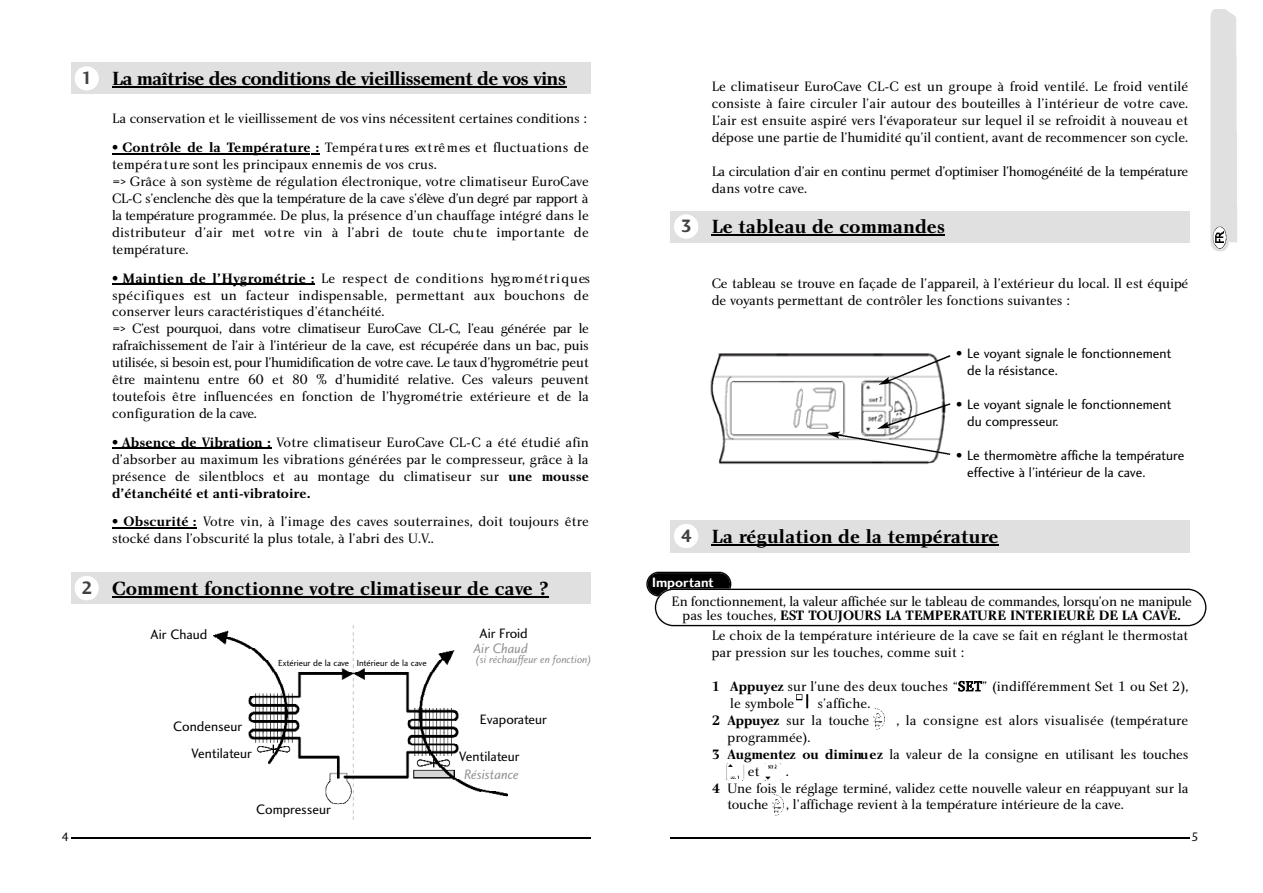
<style>
.page{position:relative;width:1263px;height:893px;background:#fff}
.page>*{position:absolute;margin:0;border:0;box-sizing:border-box;transform-origin:0 0}
.t1{font:19.8px "Charlotte Bold Plain";color:#000}
.t2{font:19.8px "Charlotte Bold Plain";letter-spacing:-.04em;color:#000}
.t3{font:14.1px/17px "Charlotte Book Plain";color:#000}
.t4{font:14.1px/17px "Charlotte Sans Book Plain";color:#000}
.t5{font:14.1px "Charlotte Bold Plain";color:#000}
.t6{font:14.1px/17px "Charlotte Book Plain";letter-spacing:-.03em;color:#000}
.t7{font:14.1px "Charlotte Book Plain";letter-spacing:-.025em;color:#000}
.t8{font:14.1px "Charlotte Book Plain";letter-spacing:-.02em;color:#000}
.t9{font:14.1px "Charlotte Sans Book Italic Plain";color:#919191}
.t10{font:14.1px "Charlotte Sans Bold Plain";color:#fff}
.t11{font:12.75px "Charlotte Sans Book Plain";color:#000}
.t12{font:11.25px "Charlotte Sans Book Italic Plain";color:#919191}
.t13{font:9.15px "Charlotte Sans Book Plain";color:#000}
.s1{font-family:"Charlotte Sans Bold Plain";font-size:18.6px;color:#414141}
.s2{font-family:"Charlotte Bold Plain"}
.s3{font-family:"Charlotte Book Plain"}
</style>
<div class="page">
<svg style="left:1211px;top:9px;width:26px;height:242px;background:#dedede"></svg>
<div style="left:670px;top:211px;width:520px;height:31px;background:#dfe0df"></div>
<hr style="left:712px;top:234px;width:225px;height:2px;background:#000">
<svg style="left:937px;top:234px;width:8px;height:2px"></svg>
<div style="left:674px;top:214px;width:24px;height:24px;background:#fff;border-radius:12px"></div>
<div style="left:670px;top:520px;width:520px;height:32px;background:#dfe0df"></div>
<hr style="left:712px;top:544px;width:35px;height:1px;background:#000">
<hr style="left:747px;top:544px;width:148px;height:1px;background:#000">
<hr style="left:895px;top:544px;width:56px;height:1px;background:#000">
<hr style="left:951px;top:544px;width:38px;height:1px;background:#000">
<div style="left:674px;top:524px;width:24px;height:24px;background:#fff;border-radius:12px"></div>
<img style="left:710px;top:353px;width:235px;height:111px">
<svg style="left:879px;top:355px;width:71px;height:30px"></svg>
<svg style="left:827px;top:403px;width:123px;height:52px"></svg>
<svg style="left:646px;top:571px;width:560px;height:55px"></svg>
<hr style="left:670px;top:837px;width:520px;height:1px;background:#000">
<hr style="left:123px;top:153px;width:39px;height:1px;background:#000">
<hr style="left:161px;top:153px;width:75px;height:1px;background:#000">
<hr style="left:234px;top:153px;width:42px;height:1px;background:#000">
<svg style="left:276px;top:153px;width:44px;height:1px"></svg>
<hr style="left:123px;top:283px;width:117px;height:1px;background:#000">
<svg style="left:240px;top:283px;width:75px;height:1px"></svg>
<hr style="left:122px;top:448px;width:88px;height:1px;background:#000">
<svg style="left:210px;top:448px;width:19px;height:1px"></svg>
<hr style="left:229px;top:448px;width:34px;height:1px;background:#000">
<hr style="left:112px;top:527px;width:69px;height:1px;background:#000">
<svg style="left:181px;top:527px;width:16px;height:1px"></svg>
<div style="left:71px;top:62px;width:519px;height:32px;background:#dfe0df"></div>
<hr style="left:112px;top:86px;width:117px;height:2px;background:#000">
<hr style="left:229px;top:86px;width:281px;height:2px;background:#000">
<hr style="left:510px;top:86px;width:56px;height:2px;background:#000">
<svg style="left:75px;top:67px;width:24px;height:23px"></svg>
<div style="left:71px;top:572px;width:519px;height:32px;background:#dfe0df"></div>
<hr style="left:112px;top:596px;width:206px;height:1px;background:#000">
<svg style="left:318px;top:596px;width:27px;height:1px"></svg>
<hr style="left:345px;top:596px;width:170px;height:1px;background:#000">
<svg style="left:515px;top:596px;width:33px;height:1px"></svg>
<svg style="left:75px;top:576px;width:24px;height:24px"></svg>
<img style="left:214px;top:637px;width:293px;height:183px">
<hr style="left:71px;top:837px;width:519px;height:1px;background:#000">
<img style="left:797px;top:694px;width:12px;height:6px">
<img style="left:797px;top:700px;width:12px;height:9px">
<img style="left:874px;top:708px;width:11px;height:21px">
<img style="left:726px;top:763px;width:19px;height:10px">
<img style="left:726px;top:773px;width:19px;height:8px">
<img style="left:765px;top:763px;width:16px;height:6px">
<img style="left:764px;top:776px;width:17px;height:5px">
<img style="left:773px;top:794px;width:11px;height:21px">
<h1 class="t2" style="left:82px;top:71px;width:486px"><span class="s1">1</span> La maîtrise des conditions de vieillissement de vos vins</h1>
<p class="t3" style="left:112px;top:112px;width:476px">La conservation et le vieillissement de vos vins néces s itent certa in es conditions :</p>
<p class="t3" style="left:112px;top:140px;width:479px"><span class="s2">• C o n t rôle de la Te m p é ra t u re :</span> Te m p é ra t u res ex t rê m es et fluctuations de te m p é ra t u re sont les principaux ennemis de vos crus.<br>=&gt; Grâce à son système de régulation électronique, votre climatiseur EuroCave CL-C s’enclenche dès que la te m p é ra tu re de la cave s’é lève d’un degré par ra p p o rt à la te m p é ra tu re programmée. De plus, la présence d’un chauffage intégré dans le d is t r ib u teur d’air met vo t re vin à l’abri de to u te chu te importa n te de température.</p>
<p class="t3" style="left:112px;top:271px;width:479px"><span class="s2">• Maintien de l’Hyg ro m ét r ie :</span> Le respect de conditions hyg ro m é t r i q u es s p é c ifiq u es est un facteur indispensable, permettant aux bouchons de conserver leurs caractéristiques d’étanchéité.<br>=&gt; C’est pourquoi, dans vo tre climatiseur Euro C ave CL-C, l’eau générée par le ra fraîchissement de l’air à l’intérieur de la cave, est ré c u p é rée dans un bac, puis u tilis é e , si besoin est, pour l’humidification de vo tre cave. Le taux d’hyg rométrie p e u t ê tre mainte nu entre 60 et 80 % d’hu m id ité re la tive. Ces va le u rs peuvent to u tefois être influencées en fonction de l’hyg rométrie ex té r ie u re et de la c o n fig u ra tio n de la cave .</p>
<p class="t3" style="left:112px;top:435px;width:478px;text-align:justify"><span class="s2">• Absence de Vibration :</span> Votre climatiseur EuroCave CL-C a été étudié afin d’absorber au maximum les vibrations générées par le compresseur, grâce à la p résence de silentblocs et au montage du climatiseur sur <span class="s2">une mousse</span></p>
<p class="t5" style="left:112px;top:487px;width:200px">d’étanchéité et anti-vibratoire.</p>
<p class="t3" style="left:112px;top:514px;width:478px"><span class="s2">• Obscurité :</span> Votre vin, à l’image des caves souterraines, doit toujours être stocké dans l’obscurité la plus totale, à l’abri des U.V..</p>
<h1 class="t1" style="left:82px;top:580px;width:468px"><span class="s1">2</span> Comment fonctionne votre climatiseur de cave ?</h1>
<p class="t4" style="left:151px;top:627px;width:58px">Air Chaud</p>
<p class="t4" style="left:480px;top:627px;width:50px">Air Froid</p>
<p class="t9" style="left:474px;top:642px;width:55px">Air Chaud</p>
<p class="t12" style="left:476px;top:655px;width:118px">(si réchauffeur en fonction)</p>
<p class="t13" style="left:278px;top:659px;width:150px">Extérieur de la cave Intérieur de la cave</p>
<p class="t11" style="left:62px;top:831px;width:9px">4</p>
<p class="t4" style="left:173px;top:719px;width:70px">Condenseur</p>
<p class="t4" style="left:191px;top:746px;width:62px">Ventilateur</p>
<p class="t4" style="left:256px;top:802px;width:76px">Compresseur</p>
<p class="t4" style="left:480px;top:712px;width:69px">Evaporateur</p>
<p class="t4" style="left:459px;top:749px;width:62px">Ventilateur</p>
<p class="t9" style="left:464px;top:768px;width:56px">Résistance</p>
<p class="t3" style="left:712px;top:79px;width:478px;text-align:justify">Le climatiseur EuroCave CL-C est un groupe à froid ventilé. Le froid ventilé consiste à faire circuler l’air autour des bouteilles à l’intérieur de votre cave.<br>L’air est ensuite aspiré vers l‘évaporateur sur lequel il se refroidit à nouveau et dépose une partie de l’humidité qu’il contient, avant de recommencer son cycle.</p>
<p class="t6" style="left:712px;top:164px;width:478px">La circulation d’air en continu permet d’optimiser l’homogénéité de la te m p é ra tu re dans votre cave.</p>
<h1 class="t1" style="left:681px;top:219px;width:266px"><span class="s1">3</span> Le tableau de commandes</h1>
<p class="t3" style="left:712px;top:276px;width:478px">Ce tableau se tro u ve en façade de l’appareil, à l’ex térieur du local. Il est équipé de voya n ts p e r m e ttant de contrôler les fonctions suivantes :</p>
<p class="t4" style="left:967px;top:346px;width:206px;text-indent:-11px">• Le voyant signale le fonctionnement de la résistance.</p>
<p class="t4" style="left:967px;top:397px;width:206px;text-indent:-11px">• Le voyant signale le fonctionnement du compresseur.</p>
<p class="t4" style="left:967px;top:448px;width:219px;text-indent:-11px">• Le thermomètre affiche la température effective à l’intérieur de la cave.</p>
<h1 class="t1" style="left:681px;top:528px;width:319px"><span class="s1">4</span> La régulation de la température</h1>
<p class="t10" style="left:652px;top:576px;width:63px">Important</p>
<p class="t7" style="left:671px;top:595px;width:522px">En fonctionnement, la valeur affichée sur le tableau de commandes, lorsqu’on ne manipule</p>
<p class="t5" style="left:683px;top:610px;width:500px"><span class="s3">pas les touches,</span> EST TOUJOURS LA TEMPERATURE INTERIEURE DE LA CAVE.</p>
<p class="t3" style="left:712px;top:628px;width:478px">Le choix de la température intérieure de la cave se fait en réglant le thermostat par pression sur les touches, comme suit :</p>
<p class="t3" style="left:730px;top:679px;width:460px;text-indent:-19px"><span class="s2">1 Appuyez</span> sur l’une des deux touches “SET” (indifféremment Set 1 ou Set 2), le symbole</p>
<p class="t3" style="left:712px;top:696px;width:160px;text-align:right">s’affiche.<br><span class="s2">2 A p p u ye z</span> sur la touche</p>
<p class="t3" style="left:896px;top:713px;width:293px">, la consigne est alors visualisée (température</p>
<p class="t3" style="left:728px;top:730px;width:84px">programmée).</p>
<p class="t3" style="left:712px;top:746px;width:478px"><span class="s2">3 A u g m e n tez ou diminu e z</span> la valeur de la consigne en utilisant les to u c h es</p>
<p class="t3" style="left:748px;top:763px;width:13px">et</p>
<p class="t3" style="left:786px;top:763px;width:5px">.</p>
<p class="t3" style="left:712px;top:780px;width:478px"><span class="s2">4</span> Une fois le réglage terminé, validez cette nouvelle valeur en ré a p p uyant sur la</p>
<p class="t3" style="left:728px;top:797px;width:42px">touche</p>
<p class="t8" style="left:786px;top:799px;width:339px">, l’affichage revient à la te m p é ra tu re inté r ie u re de la cave .</p>
<p class="t11" style="left:1191px;top:831px;width:9px">5</p>
</div>
